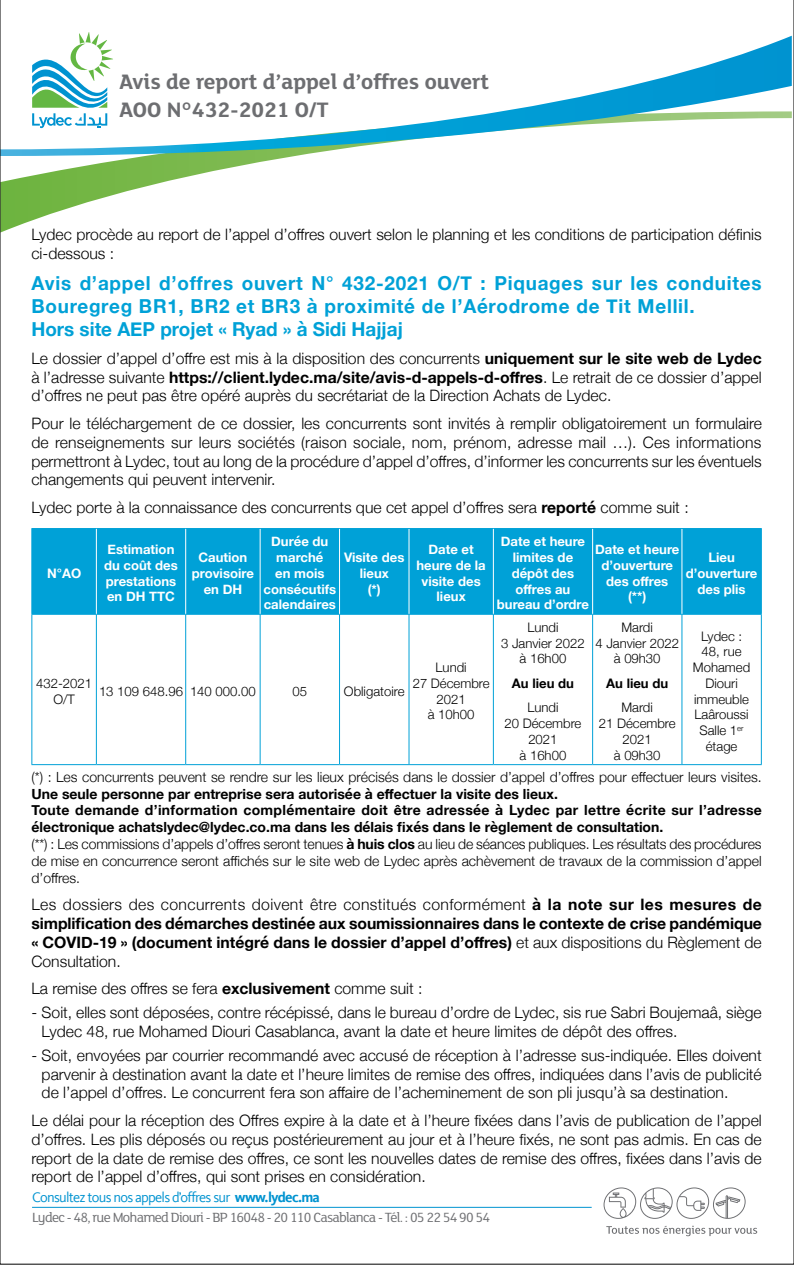
<style>
.page{position:relative;width:794px;height:1265px;background:#fff}
.page>*{position:absolute;margin:0;border:0;box-sizing:border-box;transform-origin:0 0}
.t1{font:700 22.75px/28px "FS Lola";color:#6d6e71}
.t2{font:700 19.25px/23.1px "Helvetica Neue";letter-spacing:.04em;color:#00a1d7}
.t3{font:300 15.75px/18.9px "Helvetica Neue";color:#000;text-align:justify}
.t4{font:700 15.75px/18.9px "Helvetica Neue";color:#000;text-align:justify}
.t5{font:14.53px "FS Lola";letter-spacing:-.05em;color:#6d6e71}
.t6{font:14.53px "Kievit";letter-spacing:-.05em;color:#0093d0}
.t7{font:700 14px/16.8px "Helvetica Neue";color:#000}
.t8{font:300 14px "Helvetica Neue";color:#000}
.t9{font:700 13.12px/15.8px "Helvetica Neue";color:#fff;text-align:center}
.t10{font:300 13.12px/15.8px "Helvetica Neue";color:#000;text-align:center}
.t11{font:700 13.12px "Helvetica Neue";color:#000}
.s1{font-weight:700}
.s2{font-weight:300}
</style>
<div class="page">
<hr style="left:32px;top:1207px;width:559px;height:1px;background:#0093d0">
<svg style="left:606px;top:1226px;width:151px;height:10px"></svg>
<svg style="left:603px;top:1187px;width:142px;height:32px"></svg>
<svg style="left:2px;top:156px;width:293px;height:76px"></svg>
<svg style="left:2px;top:36px;width:790px;height:120px"></svg>
<svg style="left:32px;top:32px;width:82px;height:97px"></svg>
<div style="left:32px;top:529px;width:729px;height:85px;background:#00a1d7"></div>
<hr style="left:31px;top:528px;width:65px;height:1px;background:#00a1d7">
<hr style="left:31px;top:529px;width:1px;height:85px;background:#00a1d7">
<hr style="left:96px;top:528px;width:90px;height:1px;background:#00a1d7">
<hr style="left:186px;top:528px;width:74px;height:1px;background:#00a1d7">
<hr style="left:260px;top:528px;width:79px;height:1px;background:#00a1d7">
<hr style="left:339px;top:528px;width:70px;height:1px;background:#00a1d7">
<hr style="left:409px;top:528px;width:84px;height:1px;background:#00a1d7">
<hr style="left:493px;top:528px;width:99px;height:1px;background:#00a1d7">
<hr style="left:592px;top:528px;width:90px;height:1px;background:#00a1d7">
<hr style="left:682px;top:528px;width:80px;height:1px;background:#00a1d7">
<hr style="left:761px;top:529px;width:1px;height:85px;background:#00a1d7">
<hr style="left:31px;top:614px;width:65px;height:1px;background:#00a1d7">
<hr style="left:31px;top:615px;width:1px;height:149px;background:#00a1d7">
<hr style="left:96px;top:614px;width:90px;height:1px;background:#00a1d7">
<hr style="left:96px;top:615px;width:1px;height:149px;background:#00a1d7">
<hr style="left:186px;top:614px;width:74px;height:1px;background:#00a1d7">
<hr style="left:185px;top:615px;width:1px;height:149px;background:#00a1d7">
<hr style="left:260px;top:614px;width:79px;height:1px;background:#00a1d7">
<hr style="left:260px;top:615px;width:1px;height:149px;background:#00a1d7">
<hr style="left:339px;top:614px;width:70px;height:1px;background:#00a1d7">
<hr style="left:339px;top:615px;width:1px;height:149px;background:#00a1d7">
<hr style="left:409px;top:614px;width:84px;height:1px;background:#00a1d7">
<hr style="left:408px;top:615px;width:1px;height:149px;background:#00a1d7">
<hr style="left:493px;top:614px;width:99px;height:1px;background:#00a1d7">
<hr style="left:493px;top:615px;width:1px;height:149px;background:#00a1d7">
<hr style="left:592px;top:614px;width:90px;height:1px;background:#00a1d7">
<hr style="left:592px;top:615px;width:1px;height:149px;background:#00a1d7">
<hr style="left:682px;top:614px;width:80px;height:1px;background:#00a1d7">
<hr style="left:681px;top:615px;width:1px;height:149px;background:#00a1d7">
<hr style="left:761px;top:615px;width:1px;height:149px;background:#00a1d7">
<hr style="left:31px;top:764px;width:65px;height:1px;background:#00a1d7">
<hr style="left:96px;top:764px;width:90px;height:1px;background:#00a1d7">
<hr style="left:186px;top:764px;width:74px;height:1px;background:#00a1d7">
<hr style="left:260px;top:764px;width:79px;height:1px;background:#00a1d7">
<hr style="left:339px;top:764px;width:70px;height:1px;background:#00a1d7">
<hr style="left:409px;top:764px;width:84px;height:1px;background:#00a1d7">
<hr style="left:493px;top:764px;width:99px;height:1px;background:#00a1d7">
<hr style="left:592px;top:764px;width:90px;height:1px;background:#00a1d7">
<hr style="left:682px;top:764px;width:80px;height:1px;background:#00a1d7">
<hr style="left:96px;top:529px;width:1px;height:85px;background:#fff">
<hr style="left:185px;top:529px;width:1px;height:85px;background:#fff">
<hr style="left:260px;top:529px;width:1px;height:85px;background:#fff">
<hr style="left:339px;top:529px;width:1px;height:85px;background:#fff">
<hr style="left:408px;top:529px;width:1px;height:85px;background:#fff">
<hr style="left:493px;top:529px;width:1px;height:85px;background:#fff">
<hr style="left:592px;top:529px;width:1px;height:85px;background:#fff">
<hr style="left:681px;top:529px;width:1px;height:85px;background:#fff">
<h1 class="t1" style="left:119px;top:66px;width:372px">Avis de report d’appel d’offres ouvert<br>AOO N°432-2021 O/T</h1>
<p class="t3" style="left:31px;top:223px;width:732px">Lydec procède au report de l’appel d’offres ouvert selon le planning et les conditions de participation définis ci-dessous :</p>
<p class="t2" style="left:31px;top:272px;width:731px">Avis d’appel d’offres ouvert N° 432-2021 O/T : Piquages sur les conduites<br>Bouregreg BR1, BR2 et BR3 à proximité de l’Aérodrome de Tit Mellil.<br>Hors site AEP projet « Ryad » à Sidi Hajjaj</p>
<p class="t3" style="left:31px;top:347px;width:732px">Le dossier d’appel d’offre est mis à la disposition des concurrents <span class="s1">uniquement sur le site web de Lydec </span>à l’adresse suivante <span class="s1">https://client.lydec.ma/site/avis-d-appels-d-offres</span>. Le retrait de ce dossier d’appel d’offres ne peut pas être opéré auprès du secrétariat de la Direction Achats de Lydec.</p>
<p class="t3" style="left:31px;top:412px;width:732px">Pour le téléchargement de ce dossier, les concurrents sont invités à remplir obligatoirement un formulaire de renseignements sur leurs sociétés (raison sociale, nom, prénom, adresse mail …). Ces informations permettront à Lydec, tout au long de la procédure d’appel d’offres, d’informer les concurrents sur les éventuels changements qui peuvent intervenir.</p>
<p class="t3" style="left:31px;top:496px;width:659px">Lydec porte à la connaissance des concurrents que cet appel d’offres sera <span class="s1">reporté</span> comme suit :</p>
<p class="t9" style="left:47px;top:566px;width:36px">N°AO</p>
<p class="t9" style="left:104px;top:542px;width:75px;text-align:left">Estimation du coût des prestations en DH TTC</p>
<p class="t9" style="left:192px;top:550px;width:63px">Caution provisoire en DH</p>
<p class="t9" style="left:263px;top:534px;width:74px">Durée du marché<br>en mois consécutifs calendaires</p>
<p class="t9" style="left:344px;top:550px;width:62px">Visite des lieux<br>(*)</p>
<p class="t9" style="left:416px;top:542px;width:71px">Date et heure de la visite des lieux</p>
<p class="t9" style="left:497px;top:534px;width:94px">Date et heure limites de dépôt des offres au bureau d’ordre</p>
<p class="t9" style="left:595px;top:542px;width:86px">Date et heure d’ouverture des offres<br>(**)</p>
<p class="t9" style="left:685px;top:550px;width:73px">Lieu d’ouverture des plis</p>
<p class="t10" style="left:501px;top:618px;width:85px">Lundi<br>3 Janvier 2022 à 16h00</p>
<p class="t11" style="left:512px;top:673px;width:63px">Au lieu du</p>
<p class="t10" style="left:504px;top:699px;width:78px">Lundi<br>20 Décembre<br>2021<br>à 16h00</p>
<p class="t10" style="left:595px;top:618px;width:85px">Mardi<br>4 Janvier 2022 à 09h30</p>
<p class="t11" style="left:606px;top:673px;width:63px">Au lieu du</p>
<p class="t10" style="left:599px;top:699px;width:78px">Mardi<br>21 Décembre<br>2021<br>à 09h30</p>
<p class="t10" style="left:693px;top:627px;width:59px">Lydec :<br>48, rue<br>Mohamed<br>Diouri immeuble<br>Laâroussi<br>Salle 1<sup>er </sup>étage</p>
<p class="t8" style="left:31px;top:766px;width:732px">(*) : Les concurrents peuvent se rendre sur les lieux précisés dans le dossier d’appel d’offres pour effectuer leurs visites.</p>
<p class="t7" style="left:31px;top:786px;width:732px">Une seule personne par entreprise sera autorisée à effectuer la visite des lieux.<br>Toute demande d’information complémentaire doit être adressée à Lydec par lettre écrite sur l’adresse électronique achatslydec@lydec.co.ma dans les délais fixés dans le règlement de consultation.<br><span class="s2">(**) : Les commissions d’appels d’offres seront tenues</span> à huis clos <span class="s2">au lieu de séances publiques. Les résultats des procédures de mise en concurrence seront affichés sur le site web de Lydec après achèvement de travaux de la commission d’appel d’offres.</span></p>
<p class="t4" style="left:31px;top:895px;width:732px"><span class="s2">Les dossiers des concurrents doivent être constitués conformément</span> à la note sur les mesures de simplification des démarches destinée aux soumissionnaires dans le contexte de crise pandémique « COVID-19 » (document intégré dans le dossier d’appel d’offres) <span class="s2">et aux dispositions du Règlement de Consultation.</span></p>
<p class="t3" style="left:31px;top:978px;width:392px">La remise des offres se fera <span class="s1">exclusivement</span> comme suit :</p>
<p class="t3" style="left:42px;top:1002px;width:721px;text-indent:-10px">- Soit, elles sont déposées, contre récépissé, dans le bureau d’ordre de Lydec, sis rue Sabri Boujemaâ, siège<br>Lydec 48, rue Mohamed Diouri Casablanca, avant la date et heure limites de dépôt des offres.</p>
<p class="t3" style="left:42px;top:1044px;width:721px;text-indent:-10px">- Soit, envoyées par courrier recommandé avec accusé de réception à l’adresse sus-indiquée. Elles doivent parvenir à destination avant la date et l’heure limites de remise des offres, indiquées dans l’avis de publicité de l’appel d’offres. Le concurrent fera son affaire de l’acheminement de son pli jusqu’à sa destination.</p>
<p class="t3" style="left:31px;top:1109px;width:732px">Le délai pour la réception des Offres expire à la date et à l’heure fixées dans l’avis de publication de l’appel d’offres. Les plis déposés ou reçus postérieurement au jour et à l’heure fixés, ne sont pas admis. En cas de report de la date de remise des offres, ce sont les nouvelles dates de remise des offres, fixées dans l’avis de report de l’appel d’offres, qui sont prises en considération.</p>
<p class="t10" style="left:413px;top:659px;width:78px">Lundi<br>27 Décembre<br>2021<br>à 10h00</p>
<p class="t10" style="left:36px;top:674px;width:57px">432-2021<br>O/T</p>
<p class="t10" style="left:99px;top:682px;width:158px">13 109 648.96 140 000.00</p>
<p class="t10" style="left:292px;top:682px;width:16px">05</p>
<p class="t10" style="left:344px;top:682px;width:62px">Obligatoire</p>
<p class="t6" style="left:32px;top:1189px;width:289px">Consultez tous nos appels d’offres sur <span class="s1">www.lydec.ma</span></p>
<p class="t5" style="left:32px;top:1208px;width:459px">Lydec - 48, rue Mohamed Diouri - BP 16048 - 20 110 Casablanca - Tél. : 05 22 54 90 54</p>
</div>
